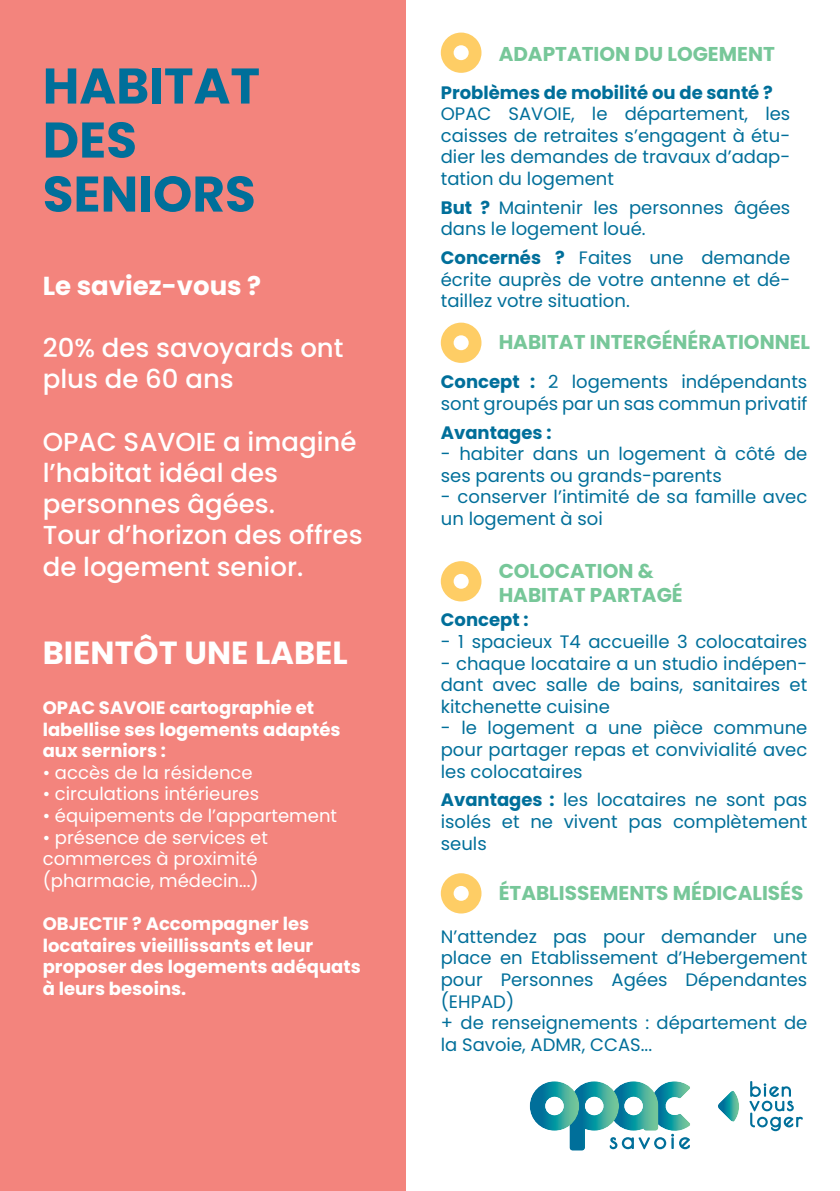
<style>
.page{position:relative;width:840px;height:1191px;background:#fff}
.page>*{position:absolute;margin:0;border:0;box-sizing:border-box;transform-origin:0 0}
.t1{font:700 50px/54px "Poppins";color:#006f9a}
.t2{font:700 32px "Poppins";color:#fff}
.t3{font:500 26px/31.2px "Poppins";color:#fff}
.t4{font:700 26px "Poppins";color:#fff}
.t5{font:700 20px/24px "Poppins";color:#77c799}
.t6{font:18px/21.6px "Poppins";color:#006f9a;text-align:justify}
.t7{font:700 18px/21.6px "Poppins";color:#fff}
.t8{font:18px/21.6px "Poppins";color:#fff}
.t9{font:700 18px "Poppins";color:#006f9a}
.s1{font-weight:700}
</style>
<div class="page">
<div style="left:0;top:0;width:405px;height:1191px;background:#f3847d"></div>
<svg style="left:440px;top:33px;width:41px;height:40px"></svg>
<svg style="left:440px;top:323px;width:41px;height:40px"></svg>
<svg style="left:440px;top:561px;width:41px;height:40px"></svg>
<svg style="left:440px;top:873px;width:41px;height:40px"></svg>
<svg style="left:749px;top:1081px;width:53px;height:50px"></svg>
<svg style="left:718px;top:1091px;width:20px;height:30px"></svg>
<svg style="left:529px;top:1081px;width:161px;height:69px"></svg>
<h1 class="t1" style="left:43px;top:63px;width:219px">HABITAT<br>DES<br>SENIORS</h1>
<h3 class="t4" style="left:43px;top:273px;width:220px">Le saviez-vous ?</h3>
<h3 class="t3" style="left:43px;top:335px;width:302px">20% des savoyards ont plus de 60 ans</h3>
<h3 class="t3" style="left:43px;top:428px;width:321px">OPAC SAVOIE a imaginé l’habitat idéal des personnes âgées.<br>Tour d’horizon des offres de logement senior.</h3>
<h2 class="t2" style="left:43px;top:637px;width:306px">BIENTÔT UNE LABEL</h2>
<p class="t7" style="left:43px;top:698px;width:299px">OPAC SAVOIE cartographie et labellise ses logements adaptés aux serniors :</p>
<p class="t8" style="left:43px;top:762px;width:211px">• accès de la résidence</p>
<p class="t8" style="left:43px;top:783px;width:218px">• circulations intérieures</p>
<p class="t8" style="left:43px;top:805px;width:296px">• équipements de l’appartement</p>
<p class="t8" style="left:43px;top:826px;width:227px">• présence de services et commerces à proximité (pharmacie, médecin...)</p>
<p class="t7" style="left:43px;top:914px;width:319px">OBJECTIF ? Accompagner les locataires vieillissants et leur proposer des logements adéquats à leurs besoins.</p>
<p class="t5" style="left:498px;top:43px;width:277px">ADAPTATION DU LOGEMENT</p>
<p class="t9" style="left:440px;top:84px;width:333px">Problèmes de mobilité ou de santé ?</p>
<p class="t6" style="left:440px;top:103px;width:351px">OPAC SAVOIE, le département, les caisses de retraites s’engagent à étu&shy;dier les demandes de travaux d’adap&shy;tation du logement</p>
<p class="t6" style="left:440px;top:197px;width:351px"><span class="s1">But ?</span> Maintenir les personnes âgées dans le logement loué.</p>
<p class="t6" style="left:440px;top:247px;width:351px"><span class="s1">Concernés ?</span> Faites une demande écrite auprès de votre antenne et dé&shy;taillez votre situation.</p>
<p class="t5" style="left:498px;top:332px;width:313px">HABITAT INTERGÉNÉRATIONNEL</p>
<p class="t6" style="left:440px;top:371px;width:368px"><span class="s1">Concept :</span> 2 logements indépendants sont groupés par un sas commun privatif</p>
<p class="t9" style="left:440px;top:424px;width:112px">Avantages :</p>
<p class="t6" style="left:440px;top:443px;width:368px">- habiter dans un logement à côté de ses parents ou grands-parents</p>
<p class="t6" style="left:440px;top:486px;width:368px">- conserver l’intimité de sa famille avec un logement à soi</p>
<p class="t5" style="left:498px;top:560px;width:185px">COLOCATION &amp;<br>HABITAT PARTAGÉ</p>
<p class="t9" style="left:440px;top:611px;width:89px">Concept :</p>
<p class="t6" style="left:440px;top:631px;width:368px">- 1 spacieux T4 accueille 3 colocataires</p>
<p class="t6" style="left:440px;top:653px;width:368px">- chaque locataire a un studio indépen&shy;dant avec salle de bains, sanitaires et kitchenette cuisine</p>
<p class="t6" style="left:440px;top:717px;width:368px">- le logement a une pièce commune pour partager repas et convivialité avec les colocataires</p>
<p class="t6" style="left:440px;top:789px;width:368px"><span class="s1">Avantages :</span> les locataires ne sont pas isolés et ne vivent pas complètement seuls</p>
<p class="t5" style="left:498px;top:882px;width:306px">ÉTABLISSEMENTS MÉDICALISÉS</p>
<p class="t6" style="left:440px;top:926px;width:368px;text-align:left">N’attendez pas pour demander une place en Etablissement d’Hebergement pour Personnes Agées Dépendantes (EHPAD)<br>+ de renseignements : département de la Savoie, ADMR, CCAS...</p>
</div>
